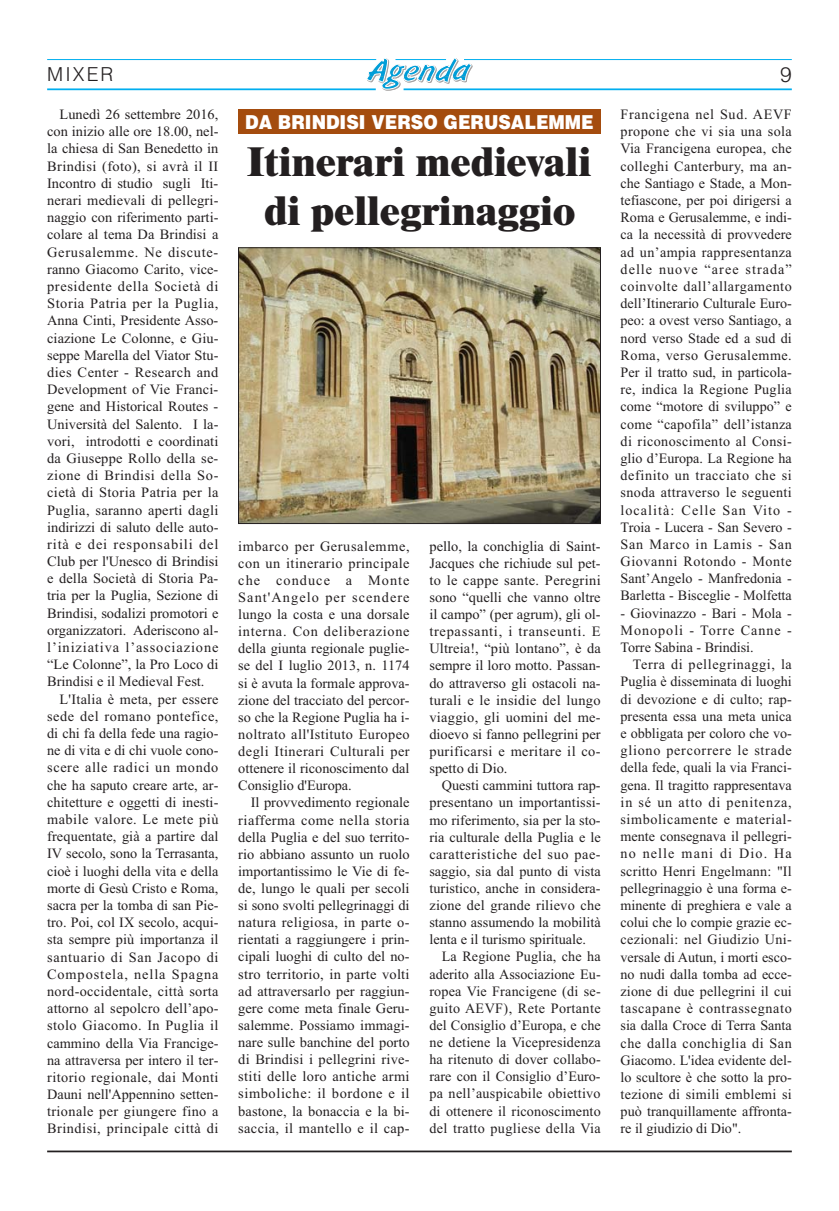
<style>
.page{position:relative;width:839px;height:1211px;background:#fff}
.page>*{position:absolute;margin:0;border:0;box-sizing:border-box;transform-origin:0 0}
.t1{font:800 40.25px/48.3px "Times";color:#231f20;text-align:center}
.t2{font:300 21px "Helvetica";color:#231f20}
.t3{font:900 19.25px "Helvetica";color:#fff;scale:.9 1}
.t4{font:300 19.25px "Helvetica";letter-spacing:.11em;color:#231f20}
.t5{font:14.17px/17.2px "Times New Roman";letter-spacing:.005em;color:#231f20;text-align:justify}
.t6{font:14.17px "Times New Roman";letter-spacing:.025em;color:#231f20}
.t7{font:14.17px "Times New Roman";letter-spacing:.035em;color:#231f20}
.t8{font:14.17px "Times New Roman";letter-spacing:.03em;color:#231f20}
.t9{font:14.17px "Times New Roman";letter-spacing:.045em;color:#231f20}
.t10{font:14.17px "Times New Roman";letter-spacing:.06em;color:#231f20}
.t11{font:14.17px "Times New Roman";letter-spacing:.04em;color:#231f20}
.t12{font:14.17px "Times New Roman";letter-spacing:.05em;color:#231f20}
.t13{font:14.17px "Times New Roman";letter-spacing:.065em;color:#231f20}
</style>
<div class="page">
<hr style="left:403px;top:88px;width:388px;height:2px;background:#00aeef">
<hr style="left:47px;top:88px;width:328px;height:2px;background:#00aeef">
<hr style="left:464px;top:59px;width:327px;height:1px;background:#00aeef">
<hr style="left:47px;top:59px;width:329px;height:1px;background:#00aeef">
<svg style="left:366px;top:58px;width:106px;height:33px"></svg>
<img style="left:240px;top:249px;width:358px;height:273px">
<div style="left:238px;top:247px;width:362px;height:277px;border:1px solid #231f20"></div>
<div style="left:238px;top:109px;width:362px;height:25px;background:#a44c0e"></div>
<hr style="left:47px;top:1150px;width:744px;height:2px;background:#231f20">
<h3 class="t4" style="left:47px;top:67px;width:68px">MIXER</h3>
<h2 class="t2" style="left:780px;top:66px;width:13px">9</h2>
<p class="t5" style="left:60px;top:107px;width:160px">Lunedì 26 settembre 2016,</p>
<p class="t5" style="left:47px;top:124px;width:173px">con inizio alle ore 18.00, nel-</p>
<p class="t5" style="left:47px;top:141px;width:173px">la chiesa di San Benedetto in</p>
<p class="t6" style="left:47px;top:161px;width:173px">Brindisi (foto), si avrà il II</p>
<p class="t5" style="left:47px;top:176px;width:173px">Incontro di studio sugli Iti-</p>
<p class="t5" style="left:47px;top:193px;width:173px">nerari medievali di pellegri-</p>
<p class="t5" style="left:47px;top:210px;width:173px">naggio con riferimento parti-</p>
<p class="t5" style="left:47px;top:227px;width:173px">colare al tema Da Brindisi a</p>
<p class="t9" style="left:47px;top:247px;width:173px">Gerusalemme. Ne discute-</p>
<p class="t5" style="left:47px;top:262px;width:173px">ranno Giacomo Carito, vice-</p>
<p class="t9" style="left:47px;top:281px;width:173px">presidente della Società di</p>
<p class="t7" style="left:47px;top:298px;width:173px">Storia Patria per la Puglia,</p>
<p class="t5" style="left:47px;top:313px;width:173px">Anna Cinti, Presidente Asso-</p>
<p class="t5" style="left:47px;top:330px;width:173px">ciazione Le Colonne, e Giu-</p>
<p class="t5" style="left:47px;top:348px;width:173px">seppe Marella del Viator Stu-</p>
<p class="t8" style="left:47px;top:367px;width:173px">dies Center - Research and</p>
<p class="t5" style="left:47px;top:382px;width:173px">Development of Vie Franci-</p>
<p class="t5" style="left:47px;top:399px;width:173px">gene and Historical Routes -</p>
<p class="t5" style="left:47px;top:416px;width:173px">Università del Salento. I la-</p>
<p class="t5" style="left:47px;top:434px;width:173px">vori, introdotti e coordinati</p>
<p class="t5" style="left:47px;top:451px;width:173px">da Giuseppe Rollo della se-</p>
<p class="t11" style="left:47px;top:470px;width:173px">zione di Brindisi della So-</p>
<p class="t6" style="left:47px;top:487px;width:173px">cietà di Storia Patria per la</p>
<p class="t6" style="left:47px;top:504px;width:173px">Puglia, saranno aperti dagli</p>
<p class="t5" style="left:47px;top:519px;width:173px">indirizzi di saluto delle auto-</p>
<p class="t10" style="left:47px;top:539px;width:173px">rità e dei responsabili del</p>
<p class="t5" style="left:47px;top:554px;width:173px">Club per l'Unesco di Brindisi</p>
<p class="t5" style="left:47px;top:571px;width:173px">e della Società di Storia Pa-</p>
<p class="t5" style="left:47px;top:588px;width:173px">tria per la Puglia, Sezione di</p>
<p class="t5" style="left:47px;top:605px;width:173px">Brindisi, sodalizi promotori e</p>
<p class="t5" style="left:47px;top:623px;width:173px">organizzatori. Aderiscono al-</p>
<p class="t10" style="left:47px;top:642px;width:173px">l’iniziativa l’associazione</p>
<p class="t5" style="left:47px;top:657px;width:173px">“Le Colonne”, la Pro Loco di</p>
<p class="t5" style="left:47px;top:674px;width:159px">Brindisi e il Medieval Fest.</p>
<p class="t5" style="left:60px;top:691px;width:160px">L'Italia è meta, per essere</p>
<p class="t11" style="left:47px;top:711px;width:173px">sede del romano pontefice,</p>
<p class="t5" style="left:47px;top:726px;width:173px">di chi fa della fede una ragio-</p>
<p class="t5" style="left:47px;top:743px;width:173px">ne di vita e di chi vuole cono-</p>
<p class="t9" style="left:47px;top:762px;width:173px">scere alle radici un mondo</p>
<p class="t5" style="left:47px;top:777px;width:173px">che ha saputo creare arte, ar-</p>
<p class="t5" style="left:47px;top:794px;width:173px">chitetture e oggetti di inesti-</p>
<p class="t7" style="left:47px;top:814px;width:173px">mabile valore. Le mete più</p>
<p class="t5" style="left:47px;top:829px;width:173px">frequentate, già a partire dal</p>
<p class="t5" style="left:47px;top:846px;width:173px">IV secolo, sono la Terrasanta,</p>
<p class="t5" style="left:47px;top:863px;width:173px">cioè i luoghi della vita e della</p>
<p class="t5" style="left:47px;top:880px;width:173px">morte di Gesù Cristo e Roma,</p>
<p class="t5" style="left:47px;top:898px;width:173px">sacra per la tomba di san Pie-</p>
<p class="t5" style="left:47px;top:915px;width:173px">tro. Poi, col IX secolo, acqui-</p>
<p class="t5" style="left:47px;top:932px;width:173px">sta sempre più importanza il</p>
<p class="t12" style="left:47px;top:951px;width:173px">santuario di San Jacopo di</p>
<p class="t13" style="left:47px;top:968px;width:173px">Compostela, nella Spagna</p>
<p class="t6" style="left:47px;top:986px;width:173px">nord-occidentale, città sorta</p>
<p class="t5" style="left:47px;top:1001px;width:173px">attorno al sepolcro dell’apo-</p>
<p class="t8" style="left:47px;top:1020px;width:173px">stolo Giacomo. In Puglia il</p>
<p class="t5" style="left:47px;top:1035px;width:173px">cammino della Via Francige-</p>
<p class="t5" style="left:47px;top:1052px;width:173px">na attraversa per intero il ter-</p>
<p class="t8" style="left:47px;top:1072px;width:173px">ritorio regionale, dai Monti</p>
<p class="t5" style="left:47px;top:1087px;width:173px">Dauni nell'Appennino setten-</p>
<p class="t6" style="left:47px;top:1106px;width:173px">trionale per giungere fino a</p>
<p class="t7" style="left:47px;top:1123px;width:173px">Brindisi, principale città di</p>
<p class="t5" style="left:620px;top:107px;width:173px">Francigena nel Sud. AEVF propone che vi sia una sola Via Francigena europea, che colleghi Canterbury, ma an&shy;che Santiago e Stade, a Mon&shy;tefiascone, per poi dirigersi a Roma e Gerusalemme, e indi&shy;ca la necessità di provvedere ad un’ampia rappresentanza delle nuove “aree strada” coinvolte dall’allargamento dell’Itinerario Culturale Euro&shy;peo: a ovest verso Santiago, a nord verso Stade ed a sud di Roma, verso Gerusalemme.<br>Per il tratto sud, in particola&shy;re, indica la Regione Puglia come “motore di sviluppo” e come “capofila” dell’istanza di riconoscimento al Consi&shy;glio d’Europa. La Regione ha definito un tracciato che si snoda attraverso le seguenti località: Celle San Vito - Troia - Lucera - San Severo - San Marco in Lamis - San Giovanni Rotondo - Monte Sant’Angelo - Manfredonia - Barletta - Bisceglie - Molfetta</p>
<p class="t5" style="left:620px;top:605px;width:173px">- Giovinazzo - Bari - Mola - Monopoli - Torre Canne - Torre Sabina - Brindisi.</p>
<p class="t5" style="left:620px;top:657px;width:173px;text-indent:12px">Terra di pellegrinaggi, la Puglia è disseminata di luoghi di devozione e di culto; rap&shy;presenta essa una meta unica e obbligata per coloro che vo&shy;gliono percorrere le strade della fede, quali la via Franci&shy;gena. Il tragitto rappresentava in sé un atto di penitenza, simbolicamente e material&shy;mente consegnava il pellegri&shy;no nelle mani di Dio. Ha scritto Henri Engelmann: "Il pellegrinaggio è una forma e&shy;minente di preghiera e vale a colui che lo compie grazie ec&shy;cezionali: nel Giudizio Uni&shy;versale di Autun, i morti esco&shy;no nudi dalla tomba ad ecce&shy;zione di due pellegrini il cui tascapane è contrassegnato sia dalla Croce di Terra Santa che dalla conchiglia di San Giacomo. L'idea evidente del&shy;lo scultore è che sotto la pro&shy;tezione di simili emblemi si può tranquillamente affronta&shy;re il giudizio di Dio".</p>
<h3 class="t3" style="left:245px;top:115px;width:388px">DA BRINDISI VERSO GERUSALEMME</h3>
<h1 class="t1" style="left:247px;top:141px;width:345px">Itinerari medievali di pellegrinaggio</h1>
<p class="t5" style="left:238px;top:538px;width:173px">imbarco per Gerusalemme, con un itinerario principale che conduce a Monte Sant'Angelo per scendere lungo la costa e una dorsale interna. Con deliberazione della giunta regionale puglie&shy;se del I luglio 2013, n. 1174 si è avuta la formale approva&shy;zione del tracciato del percor&shy;so che la Regione Puglia ha i&shy;noltrato all'Istituto Europeo degli Itinerari Culturali per ottenere il riconoscimento dal Consiglio d'Europa.</p>
<p class="t5" style="left:238px;top:795px;width:173px;text-indent:12px">Il provvedimento regionale riafferma come nella storia della Puglia e del suo territo&shy;rio abbiano assunto un ruolo importantissimo le Vie di fe&shy;de, lungo le quali per secoli si sono svolti pellegrinaggi di natura religiosa, in parte o&shy;rientati a raggiungere i prin&shy;cipali luoghi di culto del no&shy;stro territorio, in parte volti ad attraversarlo per raggiun&shy;gere come meta finale Geru&shy;salemme. Possiamo immagi&shy;nare sulle banchine del porto di Brindisi i pellegrini rive&shy;stiti delle loro antiche armi simboliche: il bordone e il bastone, la bonaccia e la bi&shy;saccia, il mantello e il cap-</p>
<p class="t5" style="left:429px;top:538px;width:173px">pello, la conchiglia di Saint-Jacques che richiude sul pet&shy;to le cappe sante. Peregrini sono “quelli che vanno oltre il campo” (per agrum), gli ol&shy;trepassanti, i transeunti. E Ultreia!, “più lontano”, è da sempre il loro motto. Passan&shy;do attraverso gli ostacoli na&shy;turali e le insidie del lungo viaggio, gli uomini del me&shy;dioevo si fanno pellegrini per purificarsi e meritare il co&shy;spetto di Dio.</p>
<p class="t5" style="left:429px;top:778px;width:173px;text-indent:12px">Questi cammini tuttora rap&shy;presentano un importantissi&shy;mo riferimento, sia per la sto&shy;ria culturale della Puglia e le caratteristiche del suo pae&shy;saggio, sia dal punto di vista turistico, anche in considera&shy;zione del grande rilievo che stanno assumendo la mobilità lenta e il turismo spirituale.</p>
<p class="t5" style="left:429px;top:949px;width:173px;text-indent:12px">La Regione Puglia, che ha aderito alla Associazione Eu&shy;ropea Vie Francigene (di se&shy;guito AEVF), Rete Portante del Consiglio d’Europa, e che ne detiene la Vicepresidenza ha ritenuto di dover collabo&shy;rare con il Consiglio d’Euro&shy;pa nell’auspicabile obiettivo di ottenere il riconoscimento del tratto pugliese della Via</p>
</div>
